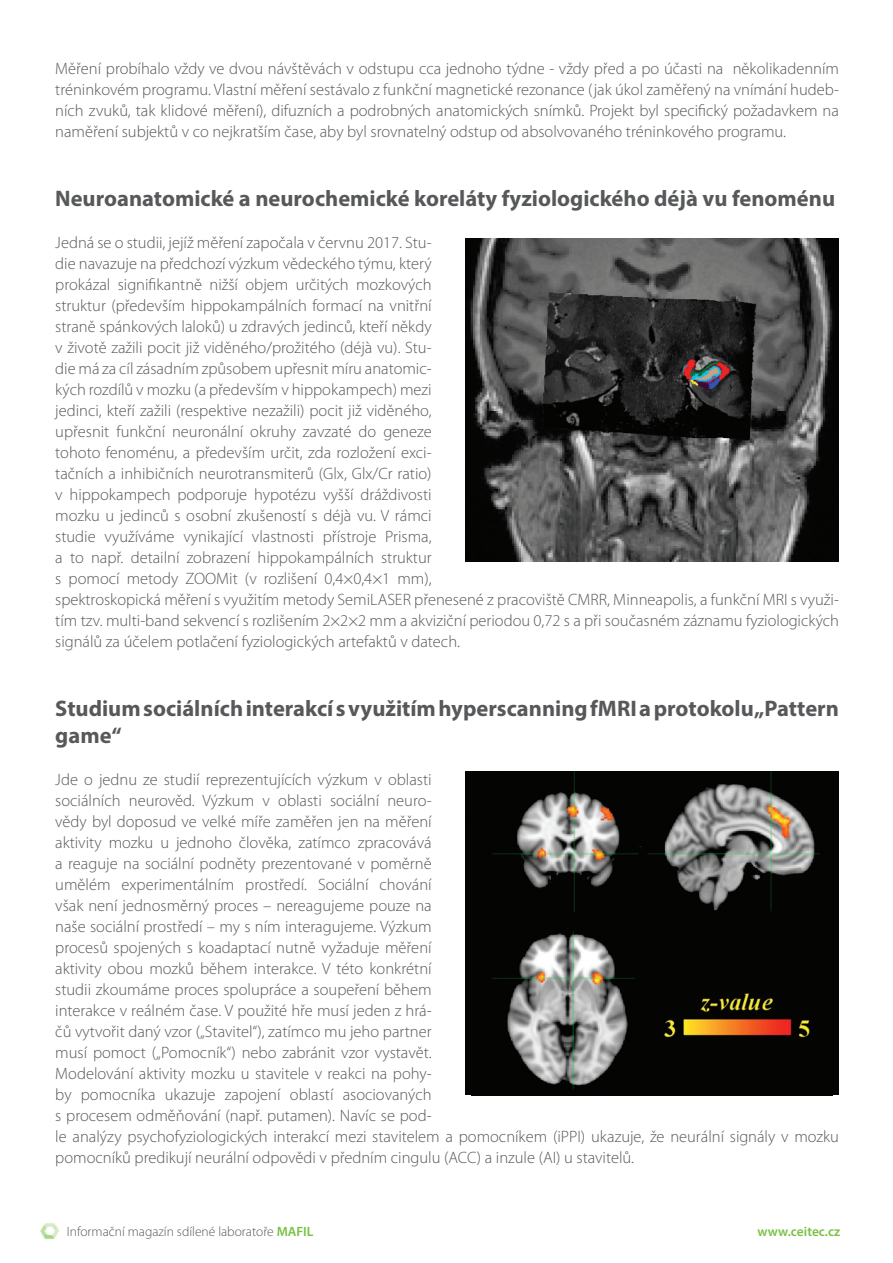
<style>
.page{position:relative;width:893px;height:1263px;background:#fff}
.page>*{position:absolute;margin:0;border:0;box-sizing:border-box;transform-origin:0 0}
.t1{font:700 22.5px/27px "Myriad Pro";color:#57585a}
.t2{font:300 16.5px/21px "Myriad Pro";color:#57585a}
.t3{font:300 13.5px "Myriad Pro";color:#57585a}
.t4{font:600 13.5px "Myriad Pro";color:#79c142}
.s1{font-weight:600;color:#79c142}
</style>
<div class="page">
<svg style="left:40px;top:1223px;width:19px;height:16px"></svg>
<img style="left:466px;top:238px;width:373px;height:323px">
<div style="left:466px;top:772px;width:373px;height:323px;background:#040503"></div>
<img style="left:492px;top:772px;width:328px;height:317px">
<p class="t2" style="left:55px;top:58px;width:785px;text-align:justify">Měření probíhalo vždy ve dvou návštěvách v odstupu cca jednoho týdne - vždy před a po účasti na několikadenním tréninkovém programu. Vlastní měření sestávalo z funkční magnetické rezonance (jak úkol zaměřený na vnímání hudeb&shy;ních zvuků, tak klidové měření), difuzních a podrobných anatomických snímků. Projekt byl specifický požadavkem na naměření subjektů v co nejkratším čase, aby byl srovnatelný odstup od absolvovaného tréninkového programu.</p>
<h1 class="t1" style="left:55px;top:184px;width:781px">Neuroanatomické a neurochemické koreláty fyziologického déjà vu fenoménu</h1>
<p class="t2" style="left:55px;top:232px;width:785px">Jedná se o studii, jejíž měření započala v červnu 2017. Stu-<br>die navazuje na předchozí výzkum vědeckého týmu, který<br>prokázal signifikantně nižší objem určitých mozkových<br>struktur (především hippokampálních formací na vnitřní<br>straně spánkových laloků) u zdravých jedinců, kteří někdy<br>v životě zažili pocit již viděného/prožitého (déjà vu). Stu-<br>die má za cíl zásadním způsobem upřesnit míru anatomic-<br>kých rozdílů v mozku (a především v hippokampech) mezi<br>jedinci, kteří zažili (respektive nezažili) pocit již viděného,<br>upřesnit funkční neuronální okruhy zavzaté do geneze<br>tohoto fenoménu, a především určit, zda rozložení exci-<br>tačních a inhibičních neurotransmiterů (Glx, Glx/Cr ratio)<br>v hippokampech podporuje hypotézu vyšší dráždivosti<br>mozku u jedinců s osobní zkušeností s déjà vu. V rámci<br>studie využíváme vynikající vlastnosti přístroje Prisma,<br>a to např. detailní zobrazení hippokampálních struktur<br>s pomocí metody ZOOMit (v rozlišení 0,4×0,4×1 mm),<br>spektroskopická měření s využitím metody SemiLASER přenesené z pracoviště CMRR, Minneapolis, a funkční MRI s využi&shy;tím tzv. multi-band sekvencí s rozlišením 2×2×2 mm a akviziční periodou 0,72 s a při současném záznamu fyziologických signálů za účelem potlačení fyziologických artefaktů v datech.</p>
<h1 class="t1" style="left:55px;top:694px;width:785px">Studium sociálních interakcí s využitím hyperscanning fMRI a protokolu „Pattern game“</h1>
<p class="t2" style="left:55px;top:769px;width:785px">Jde o jednu ze studií reprezentujících výzkum v oblasti<br>sociálních neurověd. Výzkum v oblasti sociální neuro-<br>vědy byl doposud ve velké míře zaměřen jen na měření<br>aktivity mozku u jednoho člověka, zatímco zpracovává<br>a reaguje na sociální podněty prezentované v poměrně<br>umělém experimentálním prostředí. Sociální chování<br>však není jednosměrný proces – nereagujeme pouze na<br>naše sociální prostředí – my s ním interagujeme. Výzkum<br>procesů spojených s koadaptací nutně vyžaduje měření<br>aktivity obou mozků během interakce. V této konkrétní<br>studii zkoumáme proces spolupráce a soupeření během<br>interakce v reálném čase. V použité hře musí jeden z hrá-<br>čů vytvořit daný vzor („Stavitel“), zatímco mu jeho partner<br>musí pomoct („Pomocník“) nebo zabránit vzor vystavět.<br>Modelování aktivity mozku u stavitele v reakci na pohy-<br>by pomocníka ukazuje zapojení oblastí asociovaných<br>s procesem odměňování (např. putamen). Navíc se pod-<br>le analýzy psychofyziologických interakcí mezi stavitelem a pomocníkem (iPPI) ukazuje, že neurální signály v mozku pomocníků predikují neurální odpovědi v předním cingulu (ACC) a inzule (AI) u stavitelů.</p>
<p class="t3" style="left:67px;top:1224px;width:248px">Informační magazín sdílené laboratoře <span class="s1">MAFIL</span></p>
<p class="t4" style="left:758px;top:1223px;width:84px">www.ceitec.cz</p>
</div>
